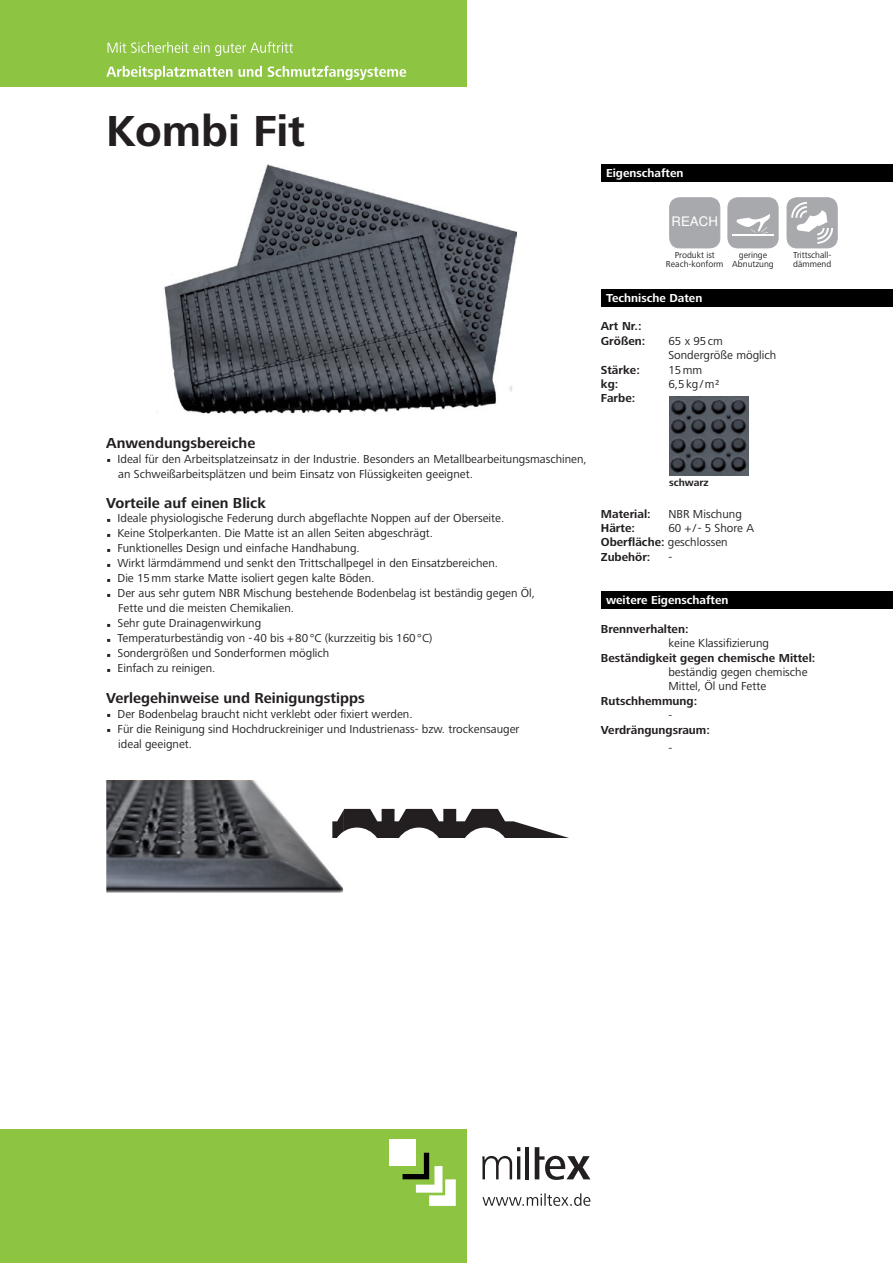
<style>
.page{position:relative;width:893px;height:1263px;background:#fff}
.page>*{position:absolute;margin:0;border:0;box-sizing:border-box;transform-origin:0 0}
.t1{font:700 45px "Frutiger Next LT";color:#231f20}
.t2{font:700 15px "Frutiger Next LT";color:#231f20}
.t3{font:13.35px "Helvetica";color:#fff}
.t4{font:12px/15px "Frutiger Next LT";color:#231f20}
.t5{font:700 12px/14.4px "Frutiger Next LT";color:#231f20}
.t6{font:700 12px "Frutiger Next LT";color:#fff}
.t7{font:700 10.5px "Frutiger Next LT";color:#231f20}
.t8{font:9px/9px "Frutiger Next LT";color:#231f20;text-align:center}
.s1{font-weight:700}
</style>
<div class="page">
<div style="left:0;top:0;width:467px;height:87px;background:#8dc442"></div>
<div style="left:0;top:1129px;width:467px;height:134px;background:#8dc442"></div>
<svg style="left:482px;top:1147px;width:38px;height:32px"></svg>
<hr style="left:517px;top:1156px;width:3px;height:23px;background:#231f20">
<hr style="left:526px;top:1147px;width:3px;height:32px;background:#231f20">
<svg style="left:535px;top:1147px;width:55px;height:33px"></svg>
<div style="left:389px;top:1139px;width:27px;height:27px;background:#fff"></div>
<svg style="left:403px;top:1153px;width:53px;height:53px"></svg>
<div style="left:601px;top:289px;width:292px;height:17px;background:#000"></div>
<div style="left:601px;top:592px;width:292px;height:17px;background:#000"></div>
<div style="left:601px;top:164px;width:292px;height:18px;background:#000"></div>
<svg style="left:108px;top:42px;width:185px;height:14px"></svg>
<svg style="left:106px;top:66px;width:300px;height:14px"></svg>
<svg style="left:482px;top:1193px;width:108px;height:13px"></svg>
<div style="left:669px;top:197px;width:51px;height:51px;background:#a8a9ad"></div>
<img style="left:106px;top:780px;width:237px;height:113px">
<img style="left:164px;top:164px;width:353px;height:250px">
<svg style="left:786px;top:197px;width:52px;height:51px"></svg>
<svg style="left:727px;top:197px;width:52px;height:51px"></svg>
<svg style="left:343px;top:809px;width:226px;height:29px"></svg>
<img style="left:332px;top:811px;width:11px;height:27px">
<img style="left:669px;top:396px;width:79px;height:79px">
<h1 class="t1" style="left:106px;top:106px;width:201px">Kombi Fit</h1>
<p class="t2" style="left:106px;top:435px;width:151px">Anwendungsbereiche</p>
<p class="t4" style="left:118px;top:452px;width:471px">Ideal für den Arbeitsplatzeinsatz in der Industrie. Besonders an Metallbearbeitungsmaschinen, an Schweißarbeitsplätzen und beim Einsatz von Flüssigkeiten geeignet.</p>
<p class="t2" style="left:106px;top:495px;width:161px">Vorteile auf einen Blick</p>
<p class="t4" style="left:118px;top:510px;width:419px">Ideale physiologische Federung durch abgeflachte Noppen auf der Oberseite.<br>Keine Stolperkanten. Die Matte ist an allen Seiten abgeschrägt.<br>Funktionelles Design und einfache Handhabung.<br>Wirkt lärmdämmend und senkt den Trittschallpegel in den Einsatzbereichen.<br>Die 15 mm starke Matte isoliert gegen kalte Böden.<br>Der aus sehr gutem NBR Mischung bestehende Bodenbelag ist beständig gegen Öl, Fette und die meisten Chemikalien.<br>Sehr gute Drainagenwirkung<br>Temperaturbeständig von - 40 bis + 80 °C (kurzzeitig bis 160 °C)<br>Sondergrößen und Sonderformen möglich<br>Einfach zu reinigen.</p>
<p class="t2" style="left:106px;top:690px;width:260px">Verlegehinweise und Reinigungstipps</p>
<p class="t4" style="left:118px;top:707px;width:403px">Der Bodenbelag braucht nicht verklebt oder fixiert werden.<br>Für die Reinigung sind Hochdruckreiniger und Industrienass- bzw. trockensauger ideal geeignet.</p>
<p class="t6" style="left:606px;top:166px;width:79px">Eigenschaften</p>
<p class="t3" style="left:671px;top:212px;width:48px">REACH</p>
<p class="t8" style="left:666px;top:251px;width:59px">Produkt ist<br>Reach-konform</p>
<p class="t8" style="left:732px;top:251px;width:43px">geringe<br>Abnutzung</p>
<p class="t6" style="left:606px;top:291px;width:98px">Technische Daten</p>
<p class="t5" style="left:601px;top:319px;width:46px">Art Nr.:<br>Größen:</p>
<p class="t4" style="left:668px;top:334px;width:109px;line-height:14.4px">65 x 95 cm<br>Sondergröße möglich</p>
<p class="t5" style="left:601px;top:362px;width:40px">Stärke:</p>
<p class="t4" style="left:668px;top:362px;width:35px">15 mm</p>
<p class="t5" style="left:601px;top:377px;width:19px">kg:</p>
<p class="t4" style="left:668px;top:377px;width:53px">6,5 kg / m²</p>
<p class="t5" style="left:601px;top:391px;width:36px">Farbe:</p>
<p class="t8" style="left:793px;top:251px;width:40px;text-align:left">Trittschall&shy;dämmend</p>
<p class="t7" style="left:669px;top:477px;width:41px">schwarz</p>
<p class="t5" style="left:601px;top:506px;width:51px">Material:</p>
<p class="t4" style="left:668px;top:506px;width:75px">NBR Mischung</p>
<p class="t5" style="left:601px;top:521px;width:36px">Härte:</p>
<p class="t4" style="left:601px;top:521px;width:155px;line-height:14.4px;text-indent:67px">60 + / - 5 Shore A<br><span class="s1">Oberfläche:</span> geschlossen<br><span class="s1">Zubehör:</span></p>
<p class="t4" style="left:668px;top:549px;width:5px">-</p>
<p class="t6" style="left:606px;top:593px;width:124px">weitere Eigenschaften</p>
<p class="t5" style="left:601px;top:622px;width:89px">Brennverhalten:</p>
<p class="t4" style="left:668px;top:636px;width:102px">keine Klassifizierung</p>
<p class="t5" style="left:601px;top:650px;width:216px">Beständigkeit gegen chemische Mittel:</p>
<p class="t4" style="left:668px;top:665px;width:141px;line-height:14.4px">beständig gegen chemische<br>Mittel, Öl und Fette</p>
<p class="t5" style="left:601px;top:694px;width:98px">Rutschhemmung:</p>
<p class="t4" style="left:668px;top:708px;width:5px">-</p>
<p class="t5" style="left:601px;top:722px;width:111px">Verdrängungsraum:</p>
<p class="t4" style="left:668px;top:740px;width:5px">-</p>
</div>
